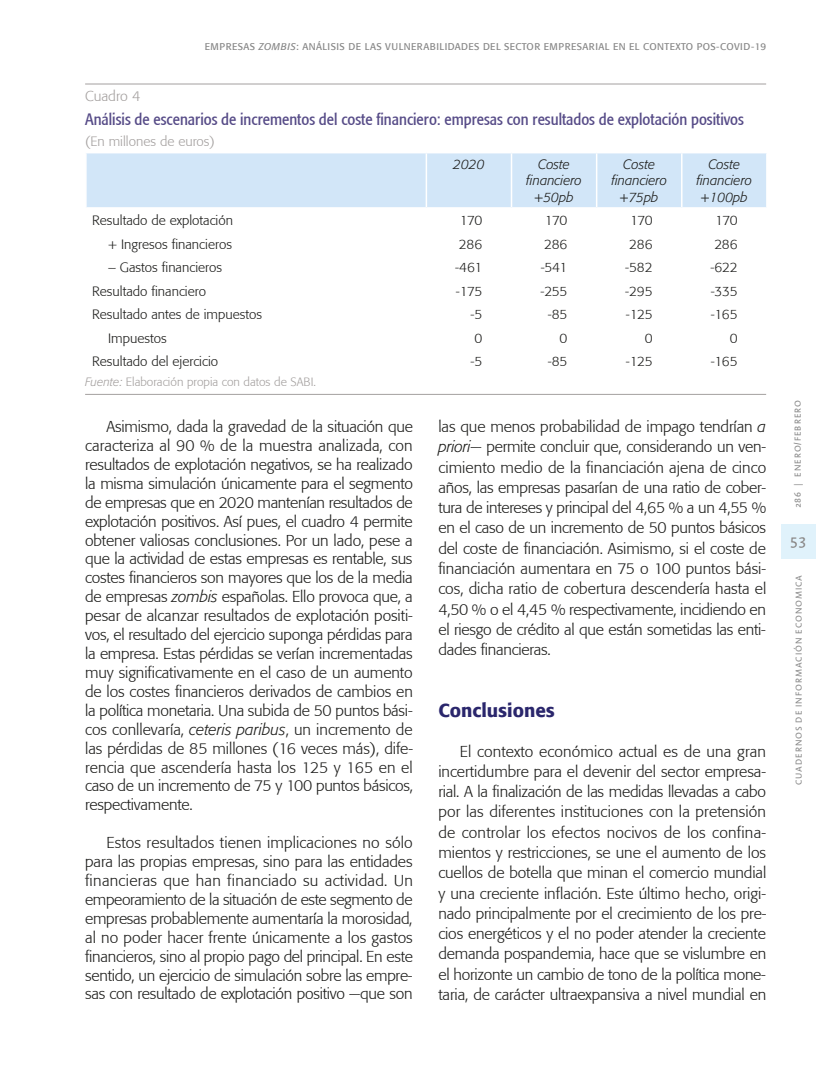
<style>
.page{position:relative;width:830px;height:1085px;background:#fff}
.page>*{position:absolute;margin:0;border:0;box-sizing:border-box;transform-origin:0 0}
.t1{font:500 18.75px "Formata";color:#2a266c}
.t2{font:condensed 16.5px "Formata";color:#564b87}
.t3{font:300 15.75px/18.9px "Formata";letter-spacing:-.015em;color:#1d1d1b;text-align:justify}
.t4{font:15px "Linotype Aroma";color:#878483}
.t5{font:300 14.25px "Formata";color:#a4a09f}
.t6{font:300 13.5px "Formata";color:#1d1d1b}
.t7{font:italic 300 13.5px/16.2px "Formata";color:#1d1d1b;text-align:center}
.t8{font:300 13.5px "Formata";color:#a4a09f}
.t9{font:300 12px "Formata";color:#a4a09f}
.t10{font:9.75px "Formata";letter-spacing:.04em;color:#878787}
.t11{font:9px "Linotype Aroma";letter-spacing:.1em;color:#878787}
.s1{font-style:italic}
</style>
<div class="page">
<div style="left:780px;top:524px;width:34px;height:34px;background:#e0f2fb"></div>
<hr style="left:85px;top:84px;width:680px;height:1px;background:#a4a09f">
<hr style="left:85px;top:394px;width:680px;height:1px;background:#a4a09f">
<div style="left:87px;top:153px;width:678px;height:54px;background:#d2e6f8"></div>
<hr style="left:425px;top:153px;width:2px;height:54px;background:#fff">
<hr style="left:510px;top:153px;width:2px;height:54px;background:#fff">
<hr style="left:595px;top:153px;width:2px;height:54px;background:#fff">
<hr style="left:680px;top:153px;width:2px;height:54px;background:#fff">
<p class="t10" style="left:205px;top:40px;width:28px">EMPRESAS</p>
<p class="t10" style="left:258px;top:40px;width:74px"><span class="s1">ZOMBIS</span>: ANÁLISIS</p>
<p class="t10" style="left:348px;top:40px;width:62px">DE LAS VULNERABI</p>
<p class="t10" style="left:439px;top:40px;width:12px">LIDADES</p>
<p class="t10" style="left:483px;top:40px;width:29px">DE L SECTOR</p>
<p class="t10" style="left:543px;top:40px;width:28px">EMPRESARIA</p>
<p class="t10" style="left:604px;top:40px;width:46px">L EN EL CONTE</p>
<p class="t10" style="left:675px;top:40px;width:52px">XTO POS-COVID</p>
<p class="t10" style="left:750px;top:40px;width:16px">-19</p>
<p class="t5" style="left:85px;top:88px;width:57px">Cuadro 4</p>
<p class="t2" style="left:85px;top:110px;width:660px">Análisis de escenarios de incrementos del coste financiero: empresas con resultados de explotación positivos</p>
<p class="t8" style="left:85px;top:133px;width:131px">(En millones de euros)</p>
<p class="t7" style="left:453px;top:156px;width:33px">2020</p>
<p class="t7" style="left:526px;top:156px;width:57px">Coste financiero +50pb</p>
<p class="t7" style="left:611px;top:156px;width:57px">Coste financiero +75pb</p>
<p class="t7" style="left:696px;top:156px;width:57px">Coste financiero +100pb</p>
<p class="t6" style="left:92px;top:212px;width:142px">Resultado de explotación</p>
<p class="t6" style="left:459px;top:212px;width:24px">170</p>
<p class="t6" style="left:544px;top:212px;width:24px">170</p>
<p class="t6" style="left:629px;top:212px;width:24px">170</p>
<p class="t6" style="left:714px;top:212px;width:24px">170</p>
<p class="t6" style="left:108px;top:236px;width:125px">+ Ingresos financieros</p>
<p class="t6" style="left:459px;top:236px;width:25px">286</p>
<p class="t6" style="left:544px;top:236px;width:25px">286</p>
<p class="t6" style="left:629px;top:236px;width:25px">286</p>
<p class="t6" style="left:714px;top:236px;width:25px">286</p>
<p class="t6" style="left:108px;top:259px;width:115px">– Gastos financieros</p>
<p class="t6" style="left:455px;top:259px;width:28px">-461</p>
<p class="t6" style="left:540px;top:259px;width:28px">-541</p>
<p class="t6" style="left:625px;top:259px;width:29px">-582</p>
<p class="t6" style="left:710px;top:259px;width:29px">-622</p>
<p class="t6" style="left:92px;top:283px;width:115px">Resultado financiero</p>
<p class="t6" style="left:455px;top:283px;width:28px">-175</p>
<p class="t6" style="left:540px;top:283px;width:29px">-255</p>
<p class="t6" style="left:625px;top:283px;width:29px">-295</p>
<p class="t6" style="left:710px;top:283px;width:29px">-335</p>
<p class="t6" style="left:92px;top:306px;width:171px">Resultado antes de impuestos</p>
<p class="t6" style="left:470px;top:306px;width:13px">-5</p>
<p class="t6" style="left:547px;top:306px;width:21px">-85</p>
<p class="t6" style="left:625px;top:306px;width:28px">-125</p>
<p class="t6" style="left:710px;top:306px;width:28px">-165</p>
<p class="t6" style="left:108px;top:330px;width:60px">Impuestos</p>
<p class="t6" style="left:474px;top:330px;width:9px">0</p>
<p class="t6" style="left:559px;top:330px;width:9px">0</p>
<p class="t6" style="left:644px;top:330px;width:9px">0</p>
<p class="t6" style="left:729px;top:330px;width:9px">0</p>
<p class="t6" style="left:92px;top:353px;width:127px">Resultado del ejercicio</p>
<p class="t6" style="left:470px;top:353px;width:13px">-5</p>
<p class="t6" style="left:547px;top:353px;width:21px">-85</p>
<p class="t6" style="left:625px;top:353px;width:28px">-125</p>
<p class="t6" style="left:710px;top:353px;width:28px">-165</p>
<p class="t9" style="left:85px;top:374px;width:232px"><span class="s1">Fuente:</span> Elaboración propia con datos de SABI.</p>
<p class="t3" style="left:85px;top:417px;width:329px;text-indent:21px">Asimismo, dada la gravedad de la situación que caracteriza al 90 % de la muestra analizada, con resultados de explotación negativos, se ha realizado la misma simulación únicamente para el segmento de empresas que en 2020 mantenían resultados de explotación positivos. Así pues, el cuadro 4 permite obtener valiosas conclusiones. Por un lado, pese a que la actividad de estas empresas es rentable, sus costes financieros son mayores que los de la media de empresas <span class="s1">zombis</span> españolas. Ello provoca que, a pesar de alcanzar resultados de explotación positi&shy;vos, el resultado del ejercicio suponga pérdidas para la empresa. Estas pérdidas se verían incrementadas muy significativamente en el caso de un aumento de los costes financieros derivados de cambios en la política monetaria. Una subida de 50 puntos bási&shy;cos conllevaría, <span class="s1">ceteris paribus</span>, un incremento de las pérdidas de 85 millones (16 veces más), dife&shy;rencia que ascendería hasta los 125 y 165 en el caso de un incremento de 75 y 100 puntos básicos, respectivamente.</p>
<p class="t3" style="left:85px;top:833px;width:329px;text-indent:21px">Estos resultados tienen implicaciones no sólo para las propias empresas, sino para las entidades financieras que han financiado su actividad. Un empeoramiento de la situación de este segmento de empresas probablemente aumentaría la morosidad, al no poder hacer frente únicamente a los gastos financieros, sino al propio pago del principal. En este sentido, un ejercicio de simulación sobre las empre&shy;sas con resultado de explotación positivo —que son</p>
<p class="t3" style="left:438px;top:416px;width:329px;line-height:20.2px">las que menos probabilidad de impago tendrían <span class="s1">a priori</span>— permite concluir que, considerando un ven&shy;cimiento medio de la financiación ajena de cinco años, las empresas pasarían de una ratio de cober&shy;tura de intereses y principal del 4,65 % a un 4,55 % en el caso de un incremento de 50 puntos básicos del coste de financiación. Asimismo, si el coste de financiación aumentara en 75 o 100 puntos bási&shy;cos, dicha ratio de cobertura descendería hasta el 4,50 % o el 4,45 % respectivamente, incidiendo en el riesgo de crédito al que están sometidas las enti&shy;dades financieras.</p>
<p class="t1" style="left:438px;top:698px;width:118px">Conclusiones</p>
<p class="t3" style="left:438px;top:741px;width:329px;line-height:20.2px;text-indent:21px">El contexto económico actual es de una gran incertidumbre para el devenir del sector empresa&shy;rial. A la finalización de las medidas llevadas a cabo por las diferentes instituciones con la pretensión de controlar los efectos nocivos de los confina&shy;mientos y restricciones, se une el aumento de los cuellos de botella que minan el comercio mundial y una creciente inflación. Este último hecho, origi&shy;nado principalmente por el crecimiento de los pre&shy;cios energéticos y el no poder atender la creciente demanda pospandemia, hace que se vislumbre en el horizonte un cambio de tono de la política mone&shy;taria, de carácter ultraexpansiva a nivel mundial en</p>
<p class="t11" style="left:791px;top:508px;width:110px;rotate:-90deg">286 | ENERO/FEBRERO</p>
<p class="t4" style="left:789px;top:530px;width:18px">53</p>
<p class="t11" style="left:792px;top:785px;width:212px;rotate:-90deg">CUADERNOS DE INFORMACIÓN ECONOMICA</p>
</div>
